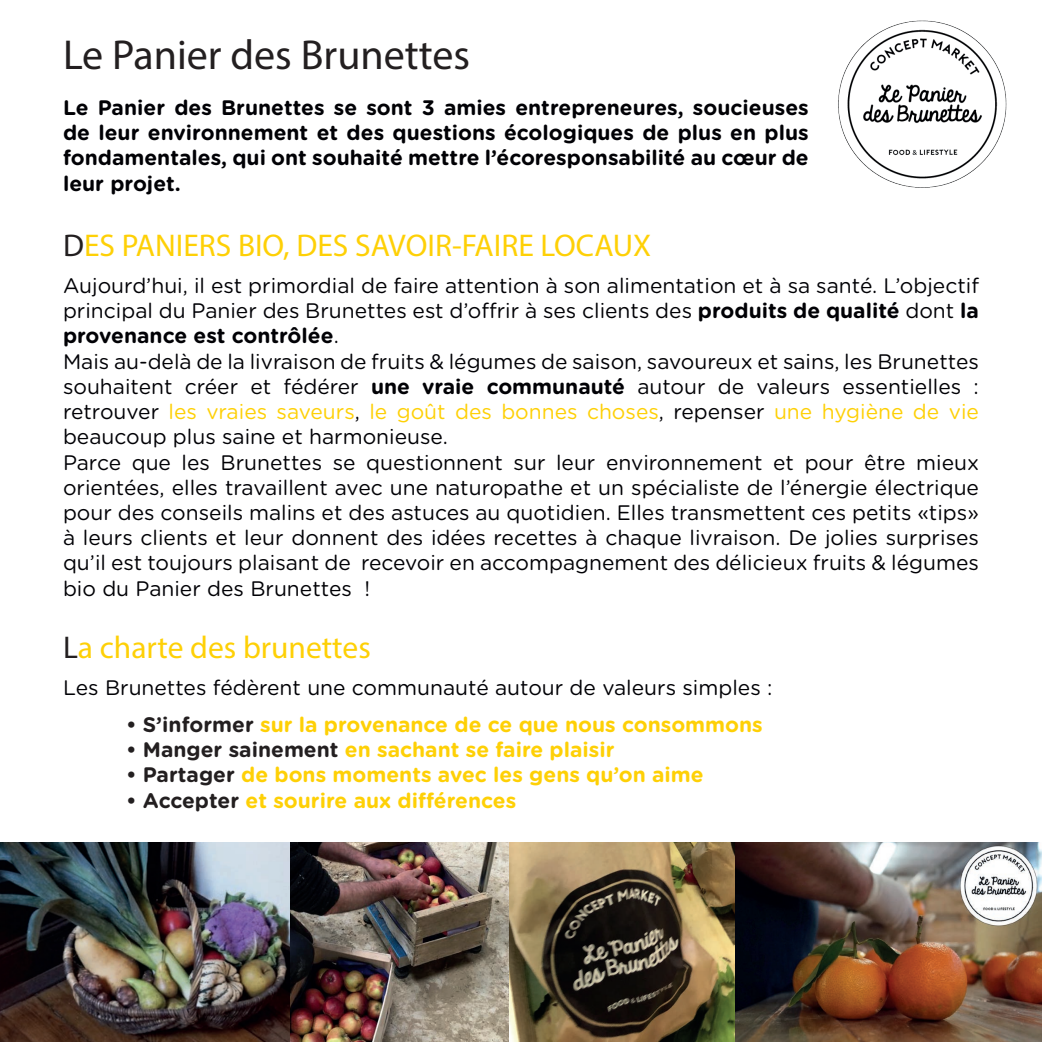
<style>
.page{position:relative;width:1042px;height:1042px;background:#fff}
.page>*{position:absolute;margin:0;border:0;box-sizing:border-box;transform-origin:0 0}
.t1{font:42px "Myriad Pro";color:#231f20}
.t2{font:31.5px "Myriad Pro";color:#fed006}
.t3{font:31.5px "Myriad Pro";color:#fed006}
.t4{font:21px/25.2px "Gotham Rounded";color:#010105}
.t5{font:700 21px/25.2px "Gotham Rounded";color:#010105;text-align:justify}
.t6{font:700 21px "Gotham Rounded";color:#fed006}
.s1{color:#231f20}
.s2{font-weight:700}
.s3{color:#fed006}
</style>
<div class="page">
<img style="left:0;top:842px;width:290px;height:200px">
<img style="left:290px;top:842px;width:402px;height:200px">
<img style="left:692px;top:842px;width:350px;height:200px">
<img style="left:838px;top:20px;width:169px;height:168px">
<h1 class="t1" style="left:63px;top:29px;width:408px">Le Panier des Brunettes</h1>
<p class="t5" style="left:63px;top:94px;width:747px">Le Panier des Brunettes se sont 3 amies entrepreneures, soucieuses de leur environnement et des questions écologiques de plus en plus fondamentales, qui ont souhaité mettre l’écoresponsabilité au cœur de leur projet.</p>
<h2 class="t2" style="left:63px;top:226px;width:589px"><span class="s1">D</span>ES PANIERS BIO, DES SAVOIR-FAIRE LOCAUX</h2>
<p class="t4" style="left:63px;top:272px;width:917px">Aujourd’hui, il est primordial de faire attention à son alimentation et à sa santé. L’objectif principal du Panier des Brunettes est d’offrir à ses clients des <span class="s2">produits de qualité</span> dont <span class="s2">la provenance est contrôlée</span>.<br>Mais au-delà de la livraison de fruits &amp; légumes de saison, savoureux et sains, les Brunettes souhaitent créer et fédérer <span class="s2">une vraie communauté</span> autour de valeurs essentielles : retrouver <span class="s3">les vraies saveurs</span>, <span class="s3">le goût des bonnes choses</span>, repenser <span class="s3">une hygiène de vie </span>beaucoup plus saine et harmonieuse.<br>Parce que les Brunettes se questionnent sur leur environnement et pour être mieux orientées, elles travaillent avec une naturopathe et un spécialiste de l’énergie électrique pour des conseils malins et des astuces au quotidien. Elles transmettent ces petits «tips» à leurs clients et leur donnent des idées recettes à chaque livraison. De jolies surprises qu’il est toujours plaisant de recevoir en accompagnement des délicieux fruits &amp; légumes bio du Panier des Brunettes !</p>
<h2 class="t3" style="left:63px;top:628px;width:309px"><span class="s1">L</span>a charte des brunettes</h2>
<p class="t4" style="left:63px;top:673px;width:711px">Les Brunettes fédèrent une communauté autour de valeurs simples :</p>
<p class="t6" style="left:126px;top:709px;width:638px"><span class="s1">• S’informer</span> sur la provenance de ce que nous consommons</p>
<p class="t6" style="left:126px;top:734px;width:490px"><span class="s1">• Manger sainement</span> en sachant se faire plaisir</p>
<p class="t6" style="left:126px;top:759px;width:579px"><span class="s1">• Partager</span> de bons moments avec les gens qu’on aime</p>
<p class="t6" style="left:126px;top:785px;width:392px"><span class="s1">• Accepter</span> et sourire aux différences</p>
</div>
